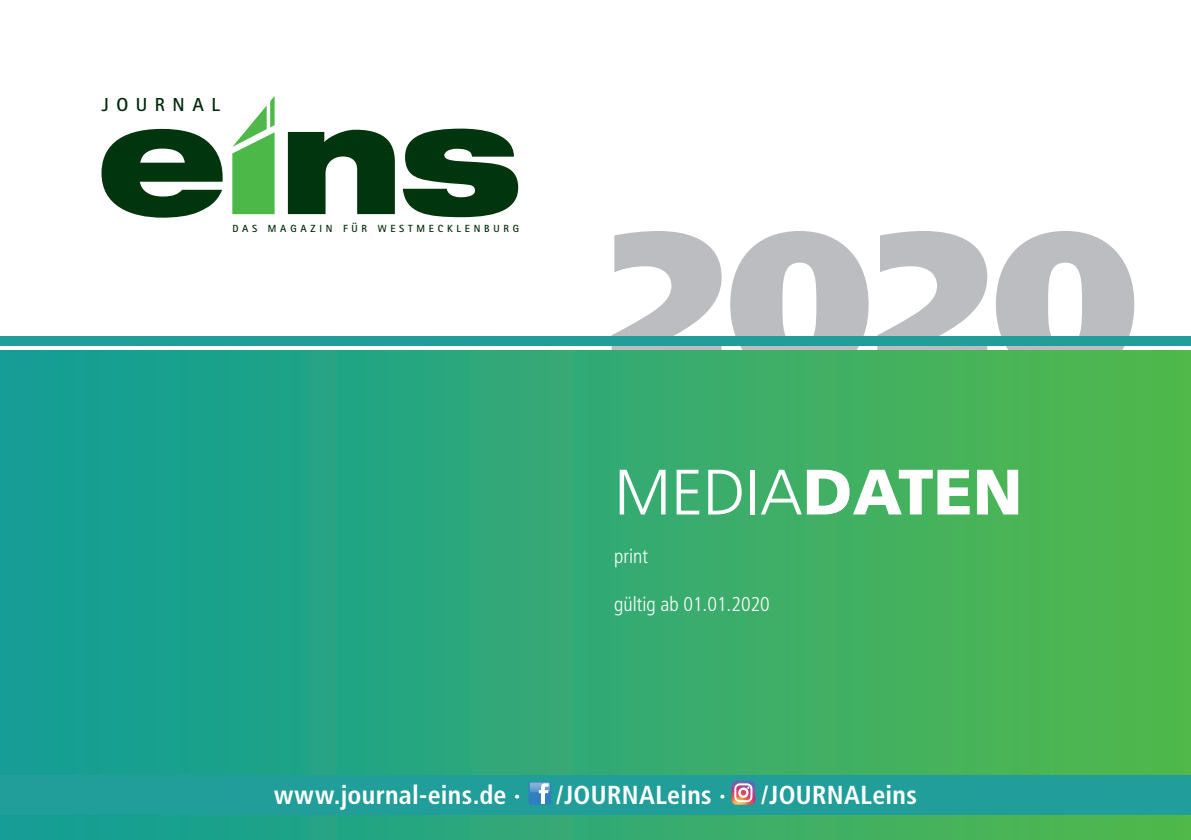
<style>
.page{position:relative;width:1191px;height:840px;background:#fff}
.page>*{position:absolute;margin:0;border:0;box-sizing:border-box;transform-origin:0 0}
.t1{font:300 64px "Frutiger";color:#fff}
.t2{font:700 condensed 26px "Frutiger";letter-spacing:.01em;color:#fff}
.t3{font:300 condensed 20px "Frutiger";color:#fff}
.t4{font:700 18.8px "Rotis Sans Serif";letter-spacing:.4em;color:#002909}
.t5{font:700 10.4px "Rotis Sans Serif";letter-spacing:.365em;color:#002909}
.s1{font-weight:900}
</style>
<div class="page">
<svg style="left:611px;top:231px;width:523px;height:119px;fill:#bcbdc0"></svg>
<div style="left:0;top:350px;width:1191px;height:489px;background:linear-gradient(to right,#119c99,#53b84c)"></div>
<div style="left:0;top:336px;width:1191px;height:10px;background:#219e99"></div>
<div style="left:0;top:775px;width:1191px;height:39px;background:#219e99"></div>
<div style="left:528px;top:781px;width:23px;height:23px;background:#307fc3;border-radius:3px"></div>
<svg style="left:530px;top:782px;width:20px;height:21px"></svg>
<svg style="left:731px;top:780px;width:24px;height:24px"></svg>
<svg style="left:101px;top:129px;width:122px;height:88px"></svg>
<svg style="left:288px;top:129px;width:107px;height:85px"></svg>
<svg style="left:403px;top:128px;width:115px;height:89px"></svg>
<svg style="left:232px;top:96px;width:43px;height:118px"></svg>
<p class="t4" style="left:102px;top:92px;width:119px">JOURNAL</p>
<p class="t5" style="left:232px;top:222px;width:288px">DAS MAGAZIN FÜR WESTMECKLENBURG</p>
<h1 class="t1" style="left:614px;top:456px;width:410px">MEDIA<span class="s1">DATEN</span></h1>
<p class="t3" style="left:614px;top:544px;width:35px">print</p>
<p class="t3" style="left:614px;top:592px;width:157px">gültig ab 01.01.2020</p>
<p class="t2" style="left:274px;top:779px;width:248px">www.journal-eins.de ·</p>
<p class="t2" style="left:556px;top:779px;width:171px">/Journaleins ·</p>
<p class="t2" style="left:761px;top:779px;width:157px">/Journaleins</p>
</div>
